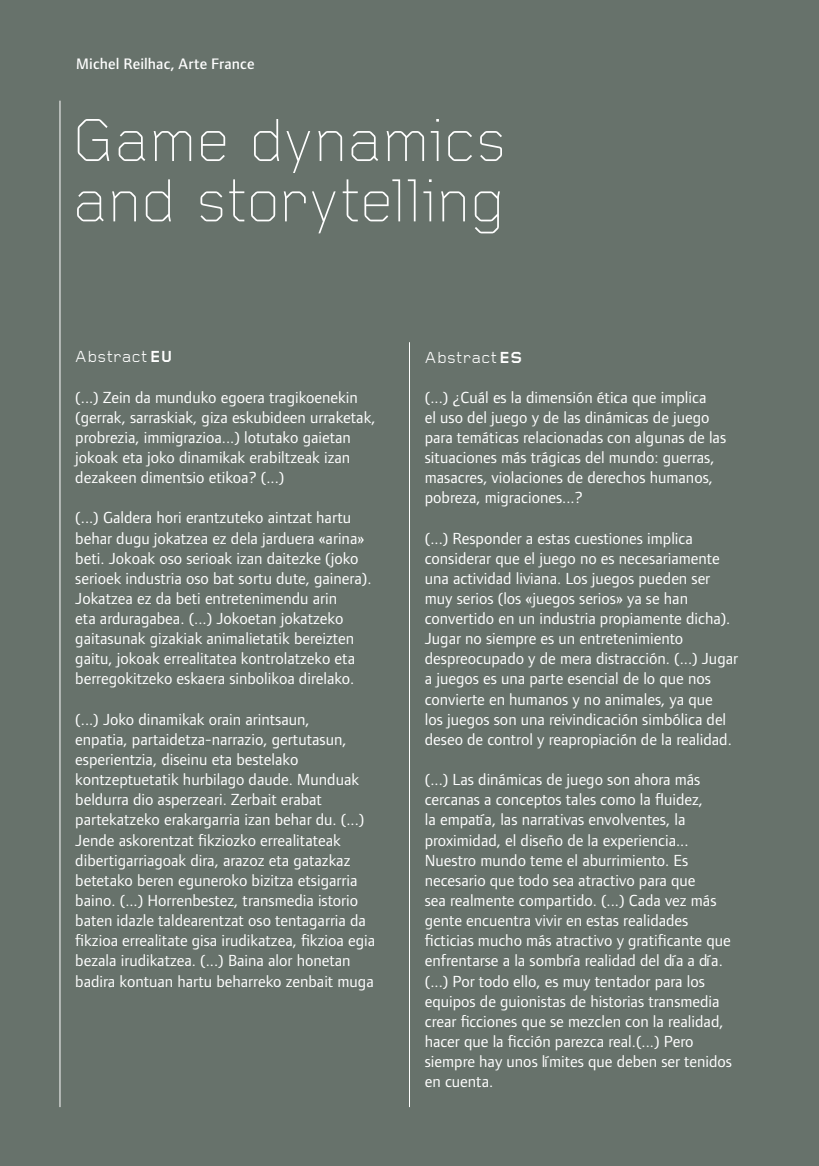
<style>
.page{position:relative;width:819px;height:1166px;background:#67726b}
.page>*{position:absolute;margin:0;border:0;box-sizing:border-box;transform-origin:0 0}
.t1{font:300 63px/60.4px "Foundry Gridnik";letter-spacing:.01em;color:#fff}
.t2{font:16.62px/20.1px "Foundry Form Sans Book OSF";color:#fff}
.t3{font:16.62px "Foundry Gridnik";letter-spacing:.025em;color:#fff}
.t4{font:15.75px "Foundry Form Sans Medium OSF";letter-spacing:.005em;color:#fff}
.s1{font-weight:700}
</style>
<div class="page">
<hr style="left:60px;top:101px;width:1px;height:1006px;background:#fff">
<hr style="left:409px;top:342px;width:1px;height:765px;background:#fff">
<p class="t4" style="left:76px;top:55px;width:180px">Michel Reilhac, Arte France</p>
<h1 class="t1" style="left:72px;top:112px;width:435px">Game dynamics and storytelling</h1>
<p class="t3" style="left:75px;top:348px;width:99px">Abstract <span class="s1">EU</span></p>
<p class="t2" style="left:75px;top:387px;width:302px">(...) Zein da munduko egoera tragikoenekin (gerrak, sarraskiak, giza eskubideen urraketak, probrezia, immigrazioa...) lotutako gaietan jokoak eta joko dinamikak erabiltzeak izan dezakeen dimentsio etikoa? (...)</p>
<p class="t2" style="left:75px;top:508px;width:298px">(...) Galdera hori erantzuteko aintzat hartu behar dugu jokatzea ez dela jarduera «arina» beti. Jokoak oso serioak izan daitezke (joko serioek industria oso bat sortu dute, gainera).<br>Jokatzea ez da beti entretenimendu arin<br>eta arduragabea. (...) Jokoetan jokatzeko gaitasunak gizakiak animalietatik bereizten gaitu, jokoak errealitatea kontrolatzeko eta berregokitzeko eskaera sinbolikoa direlako.</p>
<p class="t2" style="left:75px;top:709px;width:301px">(...) Joko dinamikak orain arintsaun,<br>enpatia, partaidetza-narrazio, gertutasun, esperientzia, diseinu eta bestelako kontzeptuetatik hurbilago daude. Munduak beldurra dio asperzeari. Zerbait erabat partekatzeko erakargarria izan behar du. (...)<br>Jende askorentzat fikziozko errealitateak dibertigarriagoak dira, arazoz eta gatazkaz betetako beren eguneroko bizitza etsigarria baino. (...) Horrenbestez, transmedia istorio baten idazle taldearentzat oso tentagarria da fikzioa errealitate gisa irudikatzea, fikzioa egia bezala irudikatzea. (...) Baina alor honetan badira kontuan hartu beharreko zenbait muga</p>
<p class="t3" style="left:425px;top:348px;width:99px">Abstract <span class="s1">ES</span></p>
<p class="t2" style="left:425px;top:387px;width:303px">(...) ¿Cuál es la dimensión ética que implica<br>el uso del juego y de las dinámicas de juego para temáticas relacionadas con algunas de las situaciones más trágicas del mundo: guerras, masacres, violaciones de derechos humanos, pobreza, migraciones...?</p>
<p class="t2" style="left:425px;top:528px;width:315px">(...) Responder a estas cuestiones implica considerar que el juego no es necesariamente una actividad liviana. Los juegos pueden ser muy serios (los «juegos serios» ya se han convertido en un industria propiamente dicha).<br>Jugar no siempre es un entretenimiento despreocupado y de mera distracción. (...) Jugar a juegos es una parte esencial de lo que nos convierte en humanos y no animales, ya que<br>los juegos son una reivindicación simbólica del deseo de control y reapropiación de la realidad.</p>
<p class="t2" style="left:425px;top:769px;width:309px">(...) Las dinámicas de juego son ahora más cercanas a conceptos tales como la fluidez,<br>la empatía, las narrativas envolventes, la proximidad, el diseño de la experiencia...<br>Nuestro mundo teme el aburrimiento. Es necesario que todo sea atractivo para que<br>sea realmente compartido. (...) Cada vez más gente encuentra vivir en estas realidades ficticias mucho más atractivo y gratificante que enfrentarse a la sombría realidad del día a día. (...) Por todo ello, es muy tentador para los equipos de guionistas de historias transmedia crear ficciones que se mezclen con la realidad, hacer que la ficción parezca real.(...) Pero siempre hay unos límites que deben ser tenidos en cuenta.</p>
</div>
